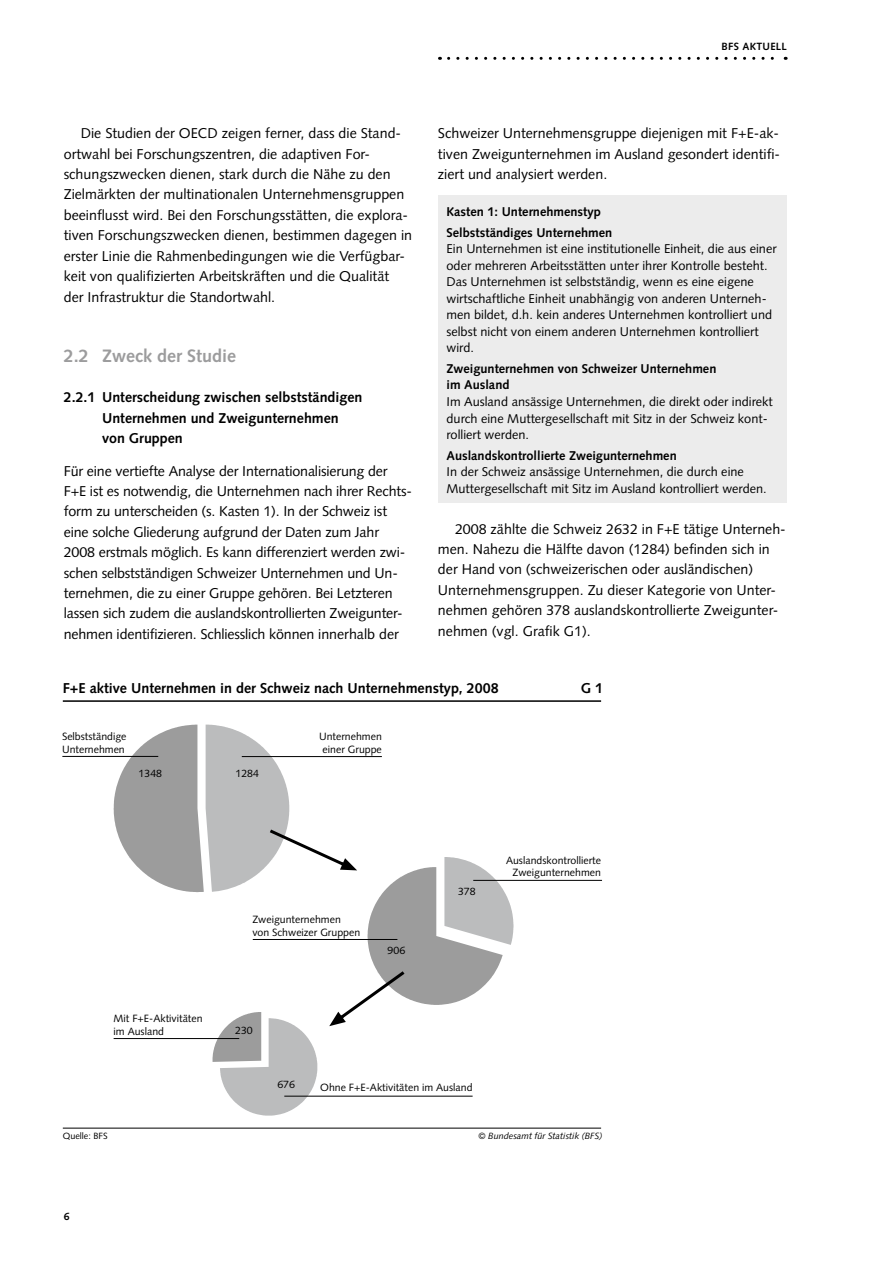
<style>
.page{position:relative;width:893px;height:1263px;background:#fff}
.page>*{position:absolute;margin:0;border:0;box-sizing:border-box;transform-origin:0 0}
.t1{font:700 18px "Syntax LT Std";color:#9c9c9d}
.t2{font:14.25px/20.4px "Syntax LT Std";color:#000}
.t3{font:700 14.25px/20.4px "Syntax LT Std";color:#000}
.t4{font:12.75px/16.5px "Syntax LT Std";color:#000}
.t5{font:700 12.75px/20.7px "Syntax LT Std";color:#000}
.t6{font:10.5px/12.6px "Syntax LT Std";color:#000}
.t7{font:700 10.5px "Syntax LT Std";color:#000}
.t8{font:italic 9px "Syntax LT Std";color:#000}
.t9{font:9px "Syntax LT Std";color:#000}
</style>
<div class="page">
<div style="left:438px;top:196px;width:349px;height:307px;background:#ececec"></div>
<hr style="left:63px;top:700px;width:538px;height:2px;background:#000">
<hr style="left:63px;top:1128px;width:538px;height:1px;background:#000">
<svg style="left:114px;top:725px;width:399px;height:390px"></svg>
<hr style="left:284px;top:1096px;width:189px;height:1px;background:#000">
<hr style="left:114px;top:1038px;width:125px;height:1px;background:#000">
<hr style="left:253px;top:939px;width:144px;height:1px;background:#000">
<hr style="left:473px;top:880px;width:129px;height:1px;background:#000">
<hr style="left:242px;top:756px;width:140px;height:1px;background:#000">
<hr style="left:62px;top:756px;width:96px;height:1px;background:#000">
<svg style="left:449px;top:57px;width:337px;height:3px"></svg>
<p class="t7" style="left:722px;top:41px;width:7px">bfsaktuell</p>
<p class="t2" style="left:64px;top:123px;width:350px;text-indent:17px">Die Studien der OECD zeigen ferner, dass die Stand&shy;ortwahl bei Forschungszentren, die adaptiven For&shy;schungszwecken dienen, stark durch die Nähe zu den Zielmärkten der multinationalen Unternehmensgruppen beeinflusst wird. Bei den Forschungsstätten, die explora&shy;tiven Forschungszwecken dienen, bestimmen dagegen in erster Linie die Rahmenbedingungen wie die Verfügbar&shy;keit von qualifizierten Arbeitskräften und die Qualität der Infrastruktur die Standortwahl.</p>
<p class="t1" style="left:64px;top:345px;width:174px">2.2 Zweck der Studie</p>
<p class="t3" style="left:102px;top:387px;width:262px;text-indent:-38px">2.2.1 Unterscheidung zwischen selbstständigen<br>Unternehmen und Zweigunternehmen von Gruppen</p>
<p class="t2" style="left:64px;top:460px;width:350px">Für eine vertiefte Analyse der Internationalisierung der F+E ist es notwendig, die Unternehmen nach ihrer Rechts&shy;form zu unterscheiden (s. Kasten 1). In der Schweiz ist eine solche Gliederung aufgrund der Daten zum Jahr 2008 erstmals möglich. Es kann differenziert werden zwi&shy;schen selbstständigen Schweizer Unternehmen und Un&shy;ternehmen, die zu einer Gruppe gehören. Bei Letzteren lassen sich zudem die auslandskontrollierten Zweigunter&shy;nehmen identifizieren. Schliesslich können innerhalb der</p>
<p class="t2" style="left:438px;top:123px;width:344px;text-align:justify">Schweizer Unternehmensgruppe diejenigen mit F+E-ak&shy;tiven Zweigunternehmen im Ausland gesondert identifi&shy;ziert und analysiert werden.</p>
<p class="t5" style="left:446px;top:201px;width:167px">Kasten 1: Unternehmenstyp<br>Selbstständiges Unternehmen</p>
<p class="t4" style="left:446px;top:241px;width:332px">Ein Unternehmen ist eine institutionelle Einheit, die aus einer oder mehreren Arbeitsstätten unter ihrer Kontrolle besteht.<br>Das Unternehmen ist selbstständig, wenn es eine eigene wirtschaftliche Einheit unabhängig von anderen Unterneh&shy;men bildet, d.h. kein anderes Unternehmen kontrolliert und selbst nicht von einem anderen Unternehmen kontrolliert wird.</p>
<p class="t5" style="left:446px;top:360px;width:271px;line-height:16.5px">Zweigunternehmen von Schweizer Unternehmen im Ausland</p>
<p class="t4" style="left:446px;top:393px;width:328px">Im Ausland ansässige Unternehmen, die direkt oder indirekt durch eine Muttergesellschaft mit Sitz in der Schweiz kont&shy;rolliert werden.</p>
<p class="t5" style="left:446px;top:445px;width:232px">Auslandskontrollierte Zweigunternehmen</p>
<p class="t4" style="left:446px;top:464px;width:322px">In der Schweiz ansässige Unternehmen, die durch eine<br>Muttergesellschaft mit Sitz im Ausland kontrolliert werden.</p>
<p class="t2" style="left:438px;top:518px;width:349px;text-indent:17px">2008 zählte die Schweiz 2632 in F+E tätige Unterneh&shy;men. Nahezu die Hälfte davon (1284) befinden sich in der Hand von (schweizerischen oder ausländischen)<br>Unternehmensgruppen. Zu dieser Kategorie von Unter&shy;nehmen gehören 378 auslandskontrollierte Zweigunter&shy;nehmen (vgl. Grafik G1).</p>
<p class="t3" style="left:63px;top:678px;width:437px">F+E aktive Unternehmen in der Schweiz nach Unternehmenstyp, 2008</p>
<p class="t3" style="left:581px;top:678px;width:24px">G 1</p>
<p class="t6" style="left:62px;top:730px;width:66px">Selbstständige<br>Unternehmen</p>
<p class="t6" style="left:139px;top:767px;width:25px">1348</p>
<p class="t6" style="left:235px;top:767px;width:25px">1284</p>
<p class="t6" style="left:319px;top:730px;width:64px;text-align:center">Unternehmen einer Gruppe</p>
<p class="t6" style="left:114px;top:1012px;width:90px">Mit F+E-Aktivitäten im Ausland</p>
<p class="t6" style="left:252px;top:913px;width:109px">Zweigunternehmen von Schweizer Gruppen</p>
<p class="t6" style="left:388px;top:944px;width:19px">906</p>
<p class="t6" style="left:235px;top:1024px;width:19px">230</p>
<p class="t6" style="left:458px;top:885px;width:19px">378</p>
<p class="t6" style="left:277px;top:1078px;width:19px">676</p>
<p class="t6" style="left:320px;top:1081px;width:154px">Ohne F+E-Aktivitäten im Ausland</p>
<p class="t6" style="left:506px;top:854px;width:96px;text-align:right">Auslandskontrollierte<br>Zweigunternehmen</p>
<p class="t9" style="left:63px;top:1131px;width:46px">Quelle: BFS</p>
<p class="t7" style="left:64px;top:1210px;width:7px">6</p>
<p class="t8" style="left:478px;top:1130px;width:125px">© Bundesamt für Statistik (BFS)</p>
</div>
